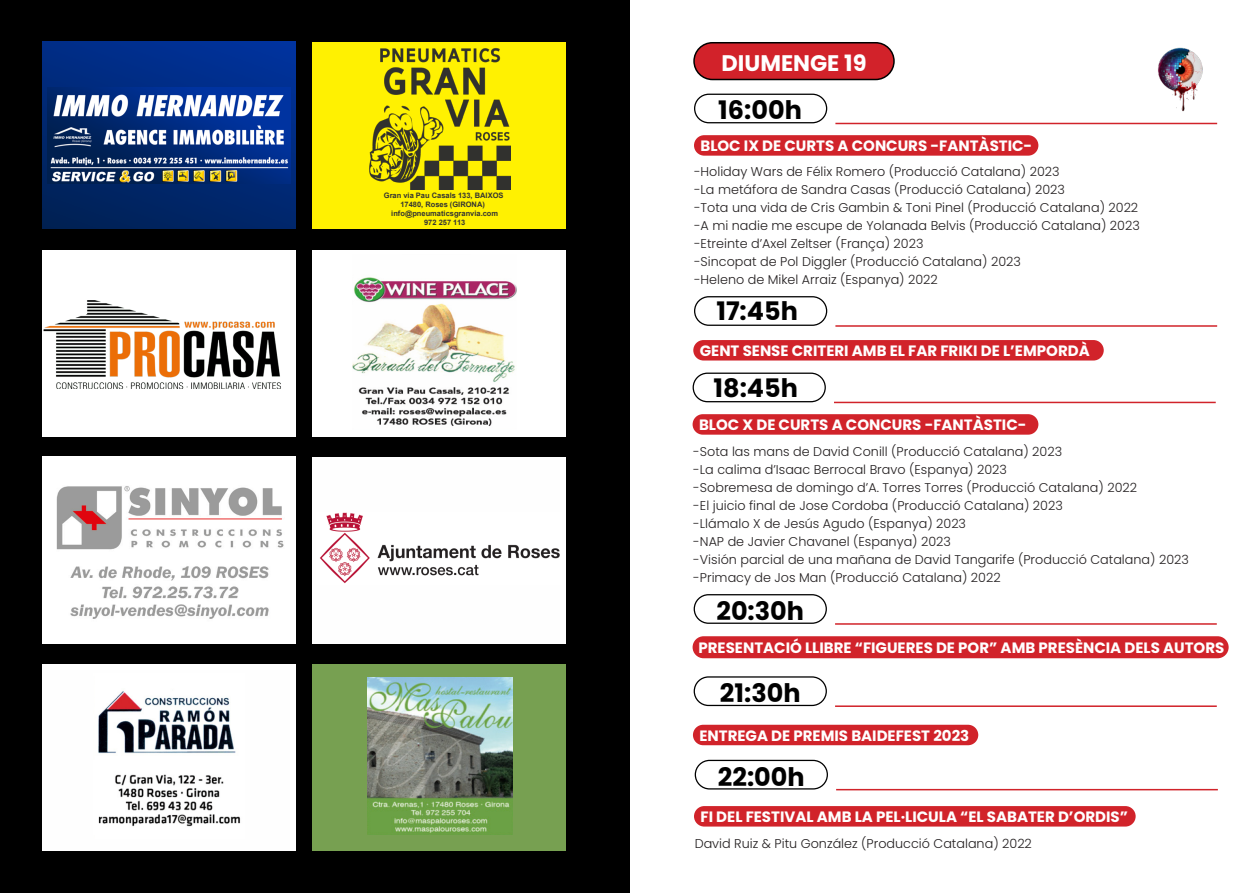
<style>
.page{position:relative;width:1259px;height:893px;background:#fff}
.page>*{position:absolute;margin:0;border:0;box-sizing:border-box;transform-origin:0 0}
.t1{font:700 25.5px "Poppins";color:#000}
.t2{font:700 22.5px "Poppins";color:#fff}
.t3{font:700 15px "Poppins";color:#fff}
.t4{font:300 12.75px "Poppins";color:#231f20}
.t5{font:700 7.5px "Arial";color:#343432}
</style>
<div class="page">
<div style="left:0;top:0;width:629px;height:893px;background:#000"></div>
<svg style="left:43px;top:42px;width:253px;height:187px;background:#002978"></svg>
<img style="left:48px;top:87px;width:242px;height:97px">
<div style="left:313px;top:42px;width:253px;height:187px;background:#fff101"></div>
<div style="left:43px;top:250px;width:253px;height:187px;background:#fff"></div>
<img style="left:43px;top:300px;width:238px;height:89px">
<div style="left:313px;top:250px;width:253px;height:187px;background:#fff"></div>
<img style="left:352px;top:277px;width:165px;height:150px">
<div style="left:313px;top:457px;width:253px;height:187px;background:#fefefe"></div>
<img style="left:320px;top:513px;width:240px;height:71px">
<div style="left:43px;top:664px;width:253px;height:186px;background:#fefefe"></div>
<img style="left:98px;top:691px;width:142px;height:136px">
<div style="left:313px;top:664px;width:253px;height:186px;background:#77a051"></div>
<img style="left:367px;top:678px;width:146px;height:157px">
<img style="left:369px;top:48px;width:141px;height:141px">
<img style="left:43px;top:457px;width:253px;height:186px">
<div style="left:693px;top:340px;width:410px;height:20px;background:#d1232a;border-radius:10px"></div>
<div style="left:694px;top:43px;width:200px;height:37px;background:#d2222a;border-radius:18px"></div>
<div style="left:693px;top:42px;width:201px;height:38px;border:2px solid #000;border-radius:18px"></div>
<div style="left:694px;top:135px;width:344px;height:21px;background:#d1232a;border-radius:10px"></div>
<hr style="left:835px;top:123px;width:382px;height:1px;background:#d1232a">
<div style="left:694px;top:94px;width:133px;height:29px;border:1px solid #000;border-radius:14px"></div>
<hr style="left:835px;top:325px;width:382px;height:2px;background:#d1232a">
<div style="left:694px;top:296px;width:133px;height:30px;border:1px solid #000;border-radius:14px"></div>
<div style="left:692px;top:636px;width:536px;height:22px;background:#d1232a;border-radius:11px"></div>
<hr style="left:835px;top:623px;width:381px;height:2px;background:#d1232a">
<div style="left:693px;top:594px;width:134px;height:30px;border:1px solid #000;border-radius:14px"></div>
<div style="left:693px;top:725px;width:285px;height:20px;background:#d1232a;border-radius:10px"></div>
<hr style="left:835px;top:705px;width:381px;height:2px;background:#d1232a">
<div style="left:693px;top:676px;width:134px;height:30px;border:1px solid #000;border-radius:14px"></div>
<div style="left:692px;top:414px;width:346px;height:21px;background:#d1232a;border-radius:10px"></div>
<hr style="left:834px;top:402px;width:381px;height:1px;background:#d1232a">
<div style="left:692px;top:373px;width:134px;height:29px;border:1px solid #000;border-radius:14px"></div>
<div style="left:694px;top:806px;width:441px;height:20px;background:#d1232a;border-radius:10px"></div>
<hr style="left:836px;top:789px;width:381px;height:1px;background:#d1232a">
<div style="left:694px;top:760px;width:134px;height:29px;border:1px solid #000;border-radius:14px"></div>
<img style="left:1158px;top:47px;width:45px;height:65px">
<p class="t5" style="left:384px;top:190px;width:121px">Gran via Pau Casals 133, BAIXOS</p>
<p class="t5" style="left:400px;top:199px;width:86px">17480, Roses (GIRONA)</p>
<p class="t5" style="left:391px;top:208px;width:108px">info@pneumaticsgranvia.com</p>
<p class="t5" style="left:424px;top:217px;width:43px">972 257 113</p>
<p class="t2" style="left:721px;top:50px;width:146px">DIUMENGE 19</p>
<p class="t1" style="left:718px;top:95px;width:85px">16:00h</p>
<p class="t3" style="left:700px;top:137px;width:333px">BLOC IX DE CURTS A CONCURS -FANTÀSTIC-</p>
<p class="t4" style="left:694px;top:164px;width:367px">-Holiday Wars de Félix Romero (Producció Catalana) 2023</p>
<p class="t4" style="left:694px;top:182px;width:372px">-La metáfora de Sandra Casas (Producció Catalana) 2023</p>
<p class="t4" style="left:694px;top:200px;width:446px">-Tota una vida de Cris Gambin &amp; Toni Pinel (Producció Catalana) 2022</p>
<p class="t4" style="left:694px;top:218px;width:447px">-A mi nadie me escupe de Yolanada Belvis (Producció Catalana) 2023</p>
<p class="t4" style="left:694px;top:236px;width:231px">-Etreinte d’Axel Zeltser (França) 2023</p>
<p class="t4" style="left:694px;top:254px;width:328px">-Sincopat de Pol Diggler (Producció Catalana) 2023</p>
<p class="t4" style="left:694px;top:272px;width:245px">-Heleno de Mikel Arraiz (Espanya) 2022</p>
<p class="t1" style="left:716px;top:296px;width:83px">17:45h</p>
<p class="t3" style="left:700px;top:342px;width:391px">GENT SENSE CRITERI AMB EL FAR FRIKI DE L’EMPORDÀ</p>
<p class="t1" style="left:713px;top:373px;width:86px">18:45h</p>
<p class="t3" style="left:699px;top:416px;width:329px">BLOC X DE CURTS A CONCURS -FANTÀSTIC-</p>
<p class="t4" style="left:693px;top:444px;width:370px">-Sota las mans de David Conill (Producció Catalana) 2023</p>
<p class="t4" style="left:693px;top:462px;width:315px">-La calima d’Isaac Berrocal Bravo (Espanya) 2023</p>
<p class="t4" style="left:693px;top:480px;width:445px">-Sobremesa de domingo d’A. Torres Torres (Producció Catalana) 2022</p>
<p class="t4" style="left:693px;top:498px;width:371px">-El juicio final de Jose Cordoba (Producció Catalana) 2023</p>
<p class="t4" style="left:693px;top:516px;width:274px">-Llámalo X de Jesús Agudo (Espanya) 2023</p>
<p class="t4" style="left:693px;top:534px;width:259px">-NAP de Javier Chavanel (Espanya) 2023</p>
<p class="t4" style="left:693px;top:552px;width:497px">-Visión parcial de una mañana de David Tangarife (Producció Catalana) 2023</p>
<p class="t4" style="left:693px;top:570px;width:309px">-Primacy de Jos Man (Producció Catalana) 2022</p>
<p class="t1" style="left:716px;top:596px;width:89px">20:30h</p>
<p class="t3" style="left:698px;top:639px;width:527px">PRESENTACIÓ LLIBRE “FIGUERES DE POR” AMB PRESÈNCIA DELS AUTORS</p>
<p class="t1" style="left:720px;top:678px;width:82px">21:30h</p>
<p class="t3" style="left:699px;top:727px;width:271px">ENTREGA DE PREMIS BAIDEFEST 2023</p>
<p class="t1" style="left:718px;top:762px;width:88px">22:00h</p>
<p class="t3" style="left:700px;top:808px;width:429px">FI DEL FESTIVAL AMB LA PEL·LICULA “EL SABATER D’ORDIS”</p>
<p class="t4" style="left:694px;top:836px;width:339px">David Ruiz &amp; Pitu González (Producció Catalana) 2022</p>
</div>
